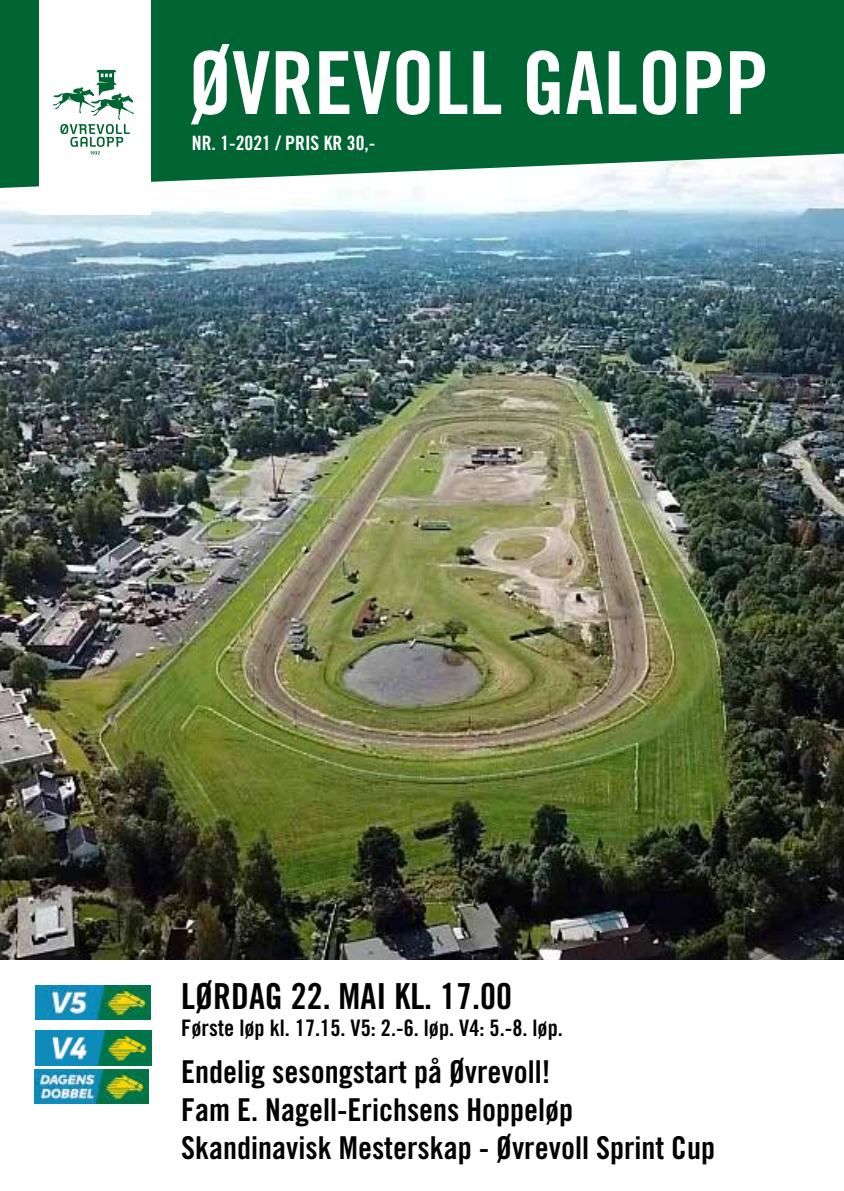
<style>
.page{position:relative;width:844px;height:1191px;background:#fff}
.page>*{position:absolute;margin:0;border:0;box-sizing:border-box;transform-origin:0 0}
.t1{font:35.88px "Trade Gothic LT Std Bd Cn 20";color:#000}
.t2{font:31.5px/37.8px "Trade Gothic LT Std Bd Cn 20";color:#000}
.t3{font:22.75px "Trade Gothic LT Std Bd Cn 20";color:#000}
.t4{font:19.78px "Trade Gothic LT Std Bd Cn 20";color:#fff}
</style>
<div class="page">
<img style="left:0;top:188px;width:843px;height:772px">
<svg style="left:0;top:0;width:843px;height:188px;background:#267c51"></svg>
<div style="left:39px;top:0;width:112px;height:214px;background:#fff"></div>
<svg style="left:52px;top:70px;width:82px;height:84px"></svg>
<svg style="left:191px;top:44px;width:573px;height:80px;fill:#006533"></svg>
<img style="left:35px;top:1030px;width:116px;height:35px">
<img style="left:35px;top:985px;width:115px;height:34px">
<img style="left:35px;top:1069px;width:113px;height:34px">
<p class="t4" style="left:192px;top:131px;width:185px">NR. 1-2021 / PRIS KR 30,-</p>
<p class="t1" style="left:181px;top:974px;width:332px">LØRDAG 22. MAI KL. 17.00</p>
<p class="t3" style="left:181px;top:1014px;width:383px">Første løp kl. 17.15. V5: 2.-6. løp. V4: 5.-8. løp.</p>
<p class="t2" style="left:181px;top:1053px;width:535px">Endelig sesongstart på Øvrevoll!<br>Fam E. Nagell-Erichsens Hoppeløp<br>Skandinavisk Mesterskap - Øvrevoll Sprint Cup</p>
</div>
